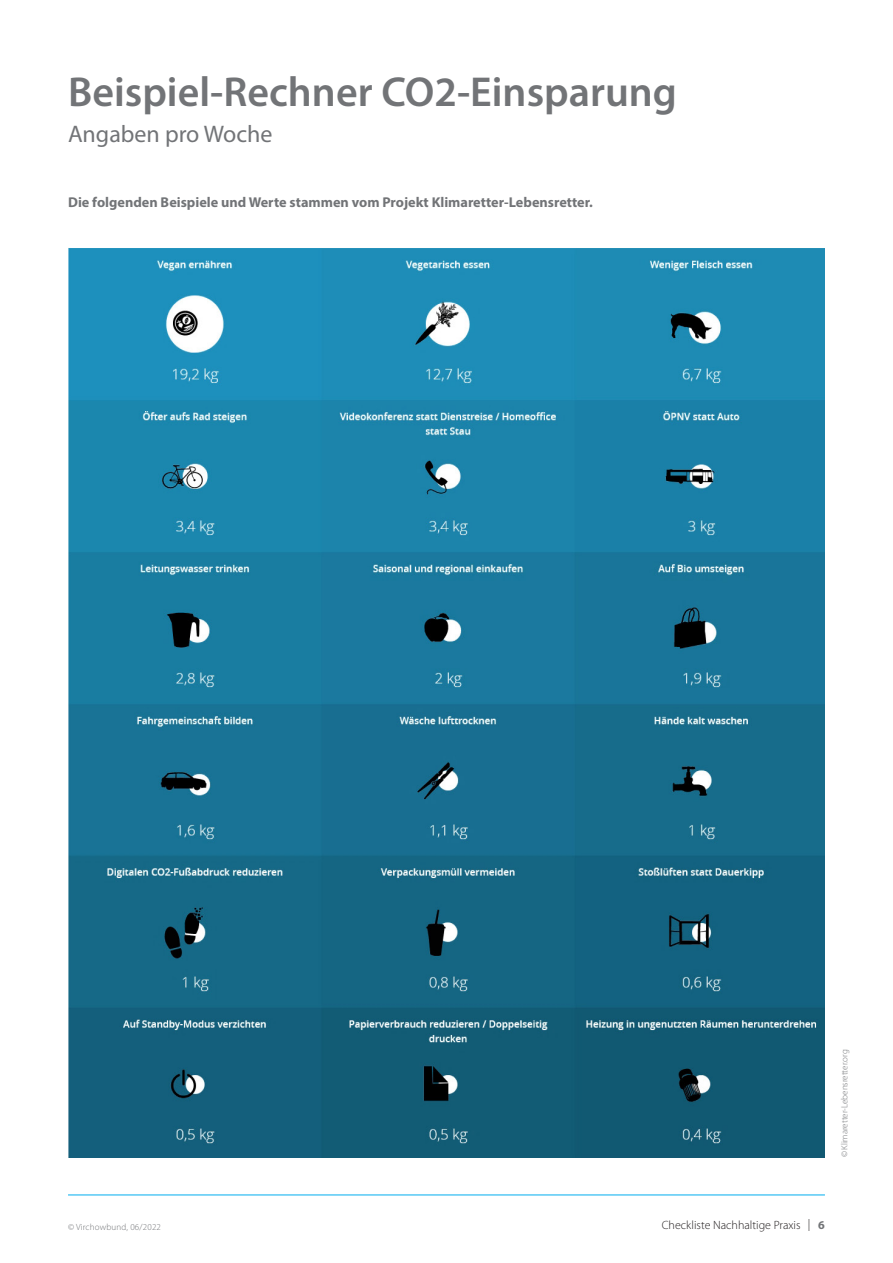
<style>
.page{position:relative;width:893px;height:1263px;background:#fff}
.page>*{position:absolute;margin:0;border:0;box-sizing:border-box;transform-origin:0 0}
.t1{font:600 42px "Myriad Pro";color:#727477}
.t2{font:24px "Myriad Pro";color:#727477}
.Erste_Zeile_ohne_Ein{font:700 14.25px "Myriad Pro";color:#727477}
.t3{font:300 12px "Myriad Pro";color:#231f20}
.t4{font:700 12px "Myriad Pro";color:#727477}
.t5{font:300 9px "Myriad Pro";color:#727477}
.t6{font:300 9px "Myriad Pro";letter-spacing:.02em;color:#727477}
</style>
<div class="page">
<hr style="left:68px;top:1194px;width:757px;height:1px;background:#00aeef">
<img style="left:68px;top:248px;width:757px;height:909px">
<p class="t1" style="left:68px;top:65px;width:610px">Beispiel-Rechner CO2-Einsparung</p>
<p class="t2" style="left:68px;top:119px;width:206px">Angaben pro Woche</p>
<p class="Erste_Zeile_ohne_Ein" style="left:68px;top:192px;width:526px">Die folgenden Beispiele und Werte stammen vom Projekt Klimaretter-Lebensretter.</p>
<p class="t5" style="left:840px;top:1157px;width:109px;rotate:-90deg">©Klimaretter-Lebensretter.org</p>
<p class="t3" style="left:662px;top:1219px;width:150px">Checkliste Nachhaltige Praxis |</p>
<p class="t6" style="left:68px;top:1222px;width:94px">© Virchowbund, 06/2022</p>
<p class="t4" style="left:818px;top:1217px;width:8px">6</p>
</div>
